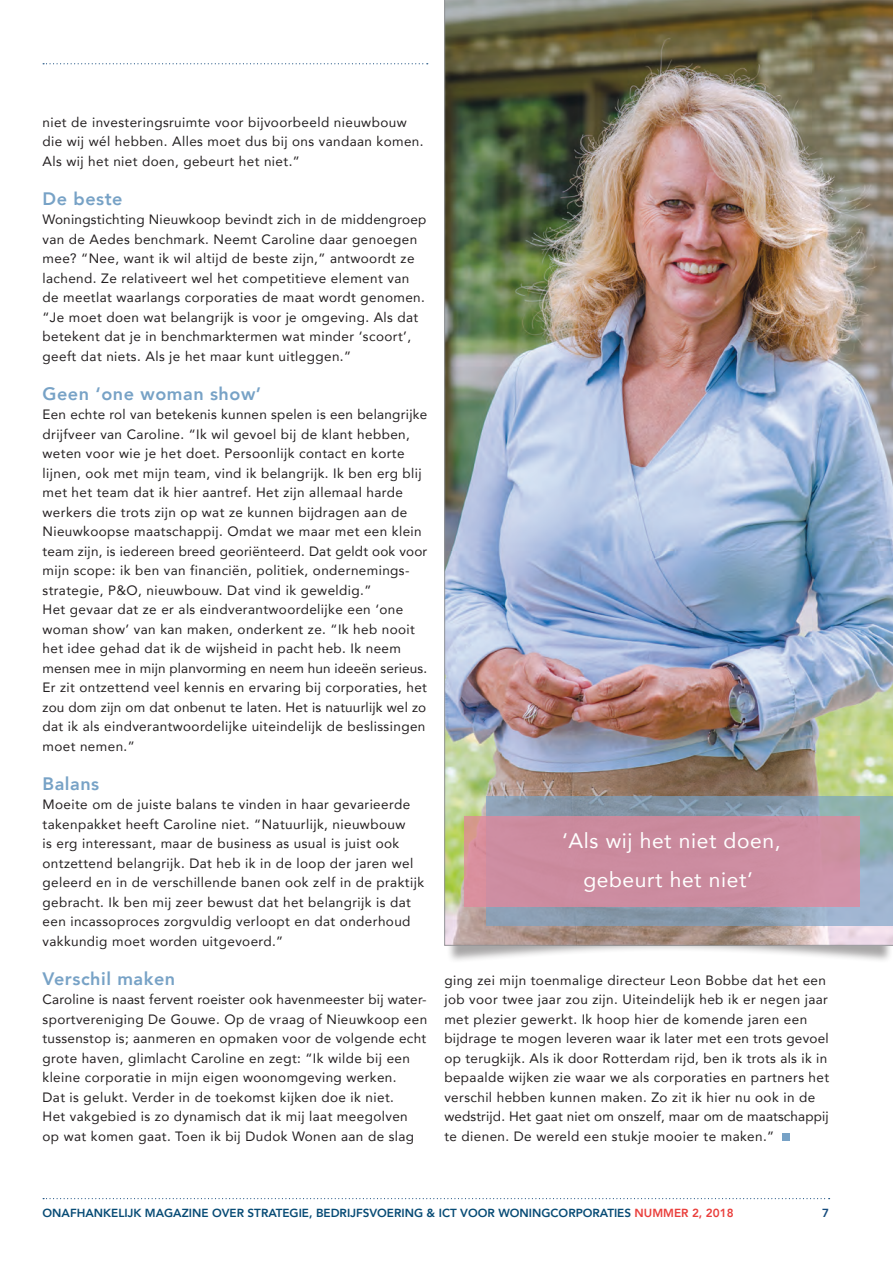
<style>
.page{position:relative;width:893px;height:1263px;background:#fff}
.page>*{position:absolute;margin:0;border:0;box-sizing:border-box;transform-origin:0 0}
.t1{font:21px "Avenir";letter-spacing:.03em;color:#fff}
.t2{font:800 18px "Avenir";letter-spacing:.03em;color:#77a2c6}
.t3{font:13.5px/19.5px "Avenir";letter-spacing:.03em;color:#231f20}
.t4{font:13.5px/19.5px "Avenir";letter-spacing:.01em;color:#231f20}
.t5{font:800 11.7px "Avenir";color:#074b75}
.t6{font:800 11.7px "Avenir";color:#144a7c}
.s1{color:#ea3f3c}
</style>
<div class="page">
<svg style="left:43px;top:1198px;width:787px;height:1px"></svg>
<svg style="left:43px;top:63px;width:385px;height:1px"></svg>
<div style="left:446px;top:898px;width:447px;height:67px;background:#231f20;opacity:.4"></div>
<img style="left:444px;top:0;width:449px;height:946px">
<div style="left:782px;top:1133px;width:8px;height:8px;background:#77a2c6"></div>
<svg style="left:486px;top:797px;width:407px;height:129px;background:#8ba1b2"></svg>
<div style="left:465px;top:816px;width:395px;height:91px;background:#cc8c9f"></div>
<p class="t3" style="left:43px;top:112px;width:383px">niet de investeringsruimte voor bijvoorbeeld nieuwbouw die wij wél hebben. Alles moet dus bij ons vandaan komen.<br>Als wij het niet doen, gebeurt het niet.”</p>
<p class="t2" style="left:43px;top:184px;width:82px">De beste</p>
<p class="t3" style="left:43px;top:209px;width:385px">Woningstichting Nieuwkoop bevindt zich in de middengroep</p>
<p class="t3" style="left:43px;top:229px;width:384px">van de Aedes benchmark. Neemt Caroline daar genoegen mee? “Nee, want ik wil altijd de beste zijn,” antwoordt ze lachend. Ze relativeert wel het competitieve element van de meetlat waarlangs corporaties de maat wordt genomen. “Je moet doen wat belangrijk is voor je omgeving. Als dat betekent dat je in benchmarktermen wat minder ‘scoort’, geeft dat niets. Als je het maar kunt uitleggen.”</p>
<p class="t2" style="left:43px;top:379px;width:220px">Geen ‘one woman show’</p>
<p class="t3" style="left:43px;top:404px;width:386px">Een echte rol van betekenis kunnen spelen is een belangrijke</p>
<p class="t3" style="left:43px;top:424px;width:381px">drijfveer van Caroline. “Ik wil gevoel bij de klant hebben, weten voor wie je het doet. Persoonlijk contact en korte lijnen, ook met mijn team, vind ik belangrijk. Ik ben erg blij met het team dat ik hier aantref. Het zijn allemaal harde werkers die trots zijn op wat ze kunnen bijdragen aan de Nieuwkoopse maatschappij. Omdat we maar met een klein</p>
<p class="t3" style="left:43px;top:541px;width:386px">team zijn, is iedereen breed georiënteerd. Dat geldt ook voor</p>
<p class="t3" style="left:43px;top:560px;width:369px">mijn scope: ik ben van financiën, politiek, ondernemings-</p>
<p class="t3" style="left:43px;top:580px;width:330px">strategie, P&amp;O, nieuwbouw. Dat vind ik geweldig.”</p>
<p class="t3" style="left:43px;top:599px;width:386px">Het gevaar dat ze er als eindverantwoordelijke een ‘one woman show’ van kan maken, onderkent ze. “Ik heb nooit het idee gehad dat ik de wijsheid in pacht heb. Ik neem mensen mee in mijn planvorming en neem hun ideeën serieus.</p>
<p class="t3" style="left:43px;top:677px;width:386px">Er zit ontzettend veel kennis en ervaring bij corporaties, het</p>
<p class="t3" style="left:43px;top:697px;width:385px">zou dom zijn om dat onbenut te laten. Het is natuurlijk wel zo</p>
<p class="t3" style="left:43px;top:716px;width:384px">dat ik als eindverantwoordelijke uiteindelijk de beslissingen moet nemen.”</p>
<p class="t2" style="left:43px;top:769px;width:58px">Balans</p>
<p class="t3" style="left:43px;top:794px;width:383px">Moeite om de juiste balans te vinden in haar gevarieerde takenpakket heeft Caroline niet. “Natuurlijk, nieuwbouw<br>is erg interessant, maar de business as usual is juist ook ontzettend belangrijk. Dat heb ik in de loop der jaren wel geleerd en in de verschillende banen ook zelf in de praktijk gebracht. Ik ben mij zeer bewust dat het belangrijk is dat een incassoproces zorgvuldig verloopt en dat onderhoud vakkundig moet worden uitgevoerd.”</p>
<p class="t2" style="left:43px;top:964px;width:134px">Verschil maken</p>
<p class="t3" style="left:43px;top:989px;width:386px">Caroline is naast fervent roeister ook havenmeester bij water-</p>
<p class="t3" style="left:43px;top:1009px;width:386px">sportvereniging De Gouwe. Op de vraag of Nieuwkoop een</p>
<p class="t3" style="left:43px;top:1028px;width:385px">tussenstop is; aanmeren en opmaken voor de volgende echt</p>
<p class="t3" style="left:43px;top:1048px;width:369px">grote haven, glimlacht Caroline en zegt: “Ik wilde bij een kleine corporatie in mijn eigen woonomgeving werken.</p>
<p class="t3" style="left:43px;top:1087px;width:353px">Dat is gelukt. Verder in de toekomst kijken doe ik niet.</p>
<p class="t3" style="left:43px;top:1106px;width:373px">Het vakgebied is zo dynamisch dat ik mij laat meegolven op wat komen gaat. Toen ik bij Dudok Wonen aan de slag</p>
<p class="t1" style="left:562px;top:824px;width:220px">‘Als wij het niet doen,</p>
<p class="t1" style="left:583px;top:863px;width:171px">gebeurt het niet’</p>
<p class="t3" style="left:444px;top:970px;width:385px">ging zei mijn toenmalige directeur Leon Bobbe dat het een job voor twee jaar zou zijn. Uiteindelijk heb ik er negen jaar</p>
<p class="t3" style="left:444px;top:1009px;width:364px">met plezier gewerkt. Ik hoop hier de komende jaren een</p>
<p class="t3" style="left:444px;top:1028px;width:386px">bijdrage te mogen leveren waar ik later met een trots gevoel</p>
<p class="t3" style="left:444px;top:1048px;width:384px">op terugkijk. Als ik door Rotterdam rijd, ben ik trots als ik in</p>
<p class="t3" style="left:444px;top:1067px;width:386px">bepaalde wijken zie waar we als corporaties en partners het</p>
<p class="t4" style="left:444px;top:1087px;width:386px">verschil hebben kunnen maken. Zo zit ik hier nu ook in de wedstrijd. Het gaat niet om onszelf, maar om de maatschappij</p>
<p class="t3" style="left:444px;top:1126px;width:331px">te dienen. De wereld een stukje mooier te maken.”</p>
<p class="t5" style="left:43px;top:1204px;width:693px">ONAFHANKELIJK MAGAZINE OVER STRATEGIE, BEDRIJFSVOERING &amp; ICT VOOR WONINGCORPORATIES <span class="s1">NUMMER 2, 2018</span></p>
<p class="t6" style="left:822px;top:1204px;width:8px">7</p>
</div>
